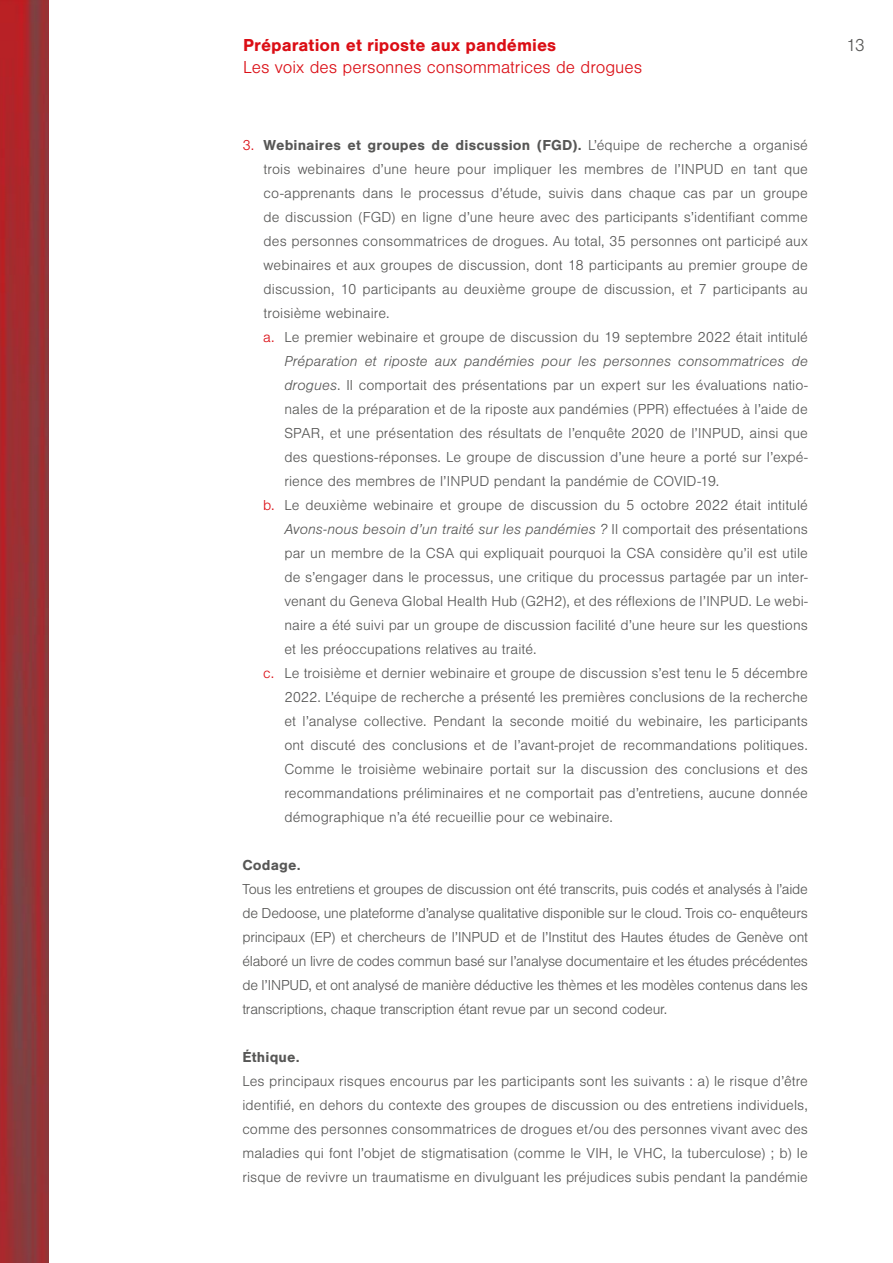
<style>
.page{position:relative;width:893px;height:1263px;background:#fff}
.page>*{position:absolute;margin:0;border:0;box-sizing:border-box;transform-origin:0 0}
.t1{font:300 18px "Nimbus San";letter-spacing:-.005em;color:#db0e15}
.t2{font:700 18px "Nimbus San";color:#db0e15}
.t3{font:300 18px "Nimbus San";color:#575756}
.t4{font:300 15px/24px "Nimbus San";letter-spacing:.005em;color:#575756;text-align:justify}
.t5{font:italic 300 15px "Nimbus San";letter-spacing:.005em;color:#575756}
.t6{font:700 15px "Nimbus San";letter-spacing:.01em;color:#575756}
.s1{font-weight:300;color:#db0e15}
.s2{font-weight:300}
.s3{color:#db0e15}
.s4{font-style:italic}
.s5{font-style:normal}
</style>
<div class="page">
<img style="left:0;top:0;width:49px;height:1263px">
<p class="t2" style="left:243px;top:35px;width:315px">Préparation et riposte aux pandémies</p>
<p class="t1" style="left:243px;top:58px;width:400px">Les voix des personnes consommatrices de drogues</p>
<p class="t6" style="left:242px;top:137px;width:567px"><span class="s1">3.</span> Webinaires et groupes de discussion (FGD). <span class="s2">L’équipe de recherche a organisé</span></p>
<p class="t4" style="left:264px;top:158px;width:546px">trois webinaires d’une heure pour impliquer les membres de l’INPUD en tant que</p>
<p class="t4" style="left:264px;top:182px;width:546px">co-apprenants dans le processus d’étude, suivis dans chaque cas par un groupe</p>
<p class="t4" style="left:264px;top:206px;width:546px">de discussion (FGD) en ligne d’une heure avec des participants s’identifiant comme</p>
<p class="t4" style="left:264px;top:230px;width:546px">des personnes consommatrices de drogues. Au total, 35 personnes ont participé aux</p>
<p class="t4" style="left:264px;top:254px;width:546px">webinaires et aux groupes de discussion, dont 18 participants au premier groupe de</p>
<p class="t4" style="left:264px;top:278px;width:546px">discussion, 10 participants au deuxième groupe de discussion, et 7 participants au</p>
<p class="t4" style="left:264px;top:302px;width:127px">troisième webinaire.</p>
<p class="t4" style="left:263px;top:326px;width:546px"><span class="s3">a.</span> Le premier webinaire et groupe de discussion du 19 septembre 2022 était intitulé</p>
<p class="t5" style="left:284px;top:353px;width:525px">Préparation et riposte aux pandémies pour les personnes consommatrices de</p>
<p class="t4" style="left:284px;top:374px;width:525px"><span class="s4">drogues</span>. Il comportait des présentations par un expert sur les évaluations natio-</p>
<p class="t4" style="left:284px;top:398px;width:525px">nales de la préparation et de la riposte aux pandémies (PPR) effectuées à l’aide de</p>
<p class="t4" style="left:284px;top:422px;width:525px">SPAR, et une présentation des résultats de l’enquête 2020 de l’INPUD, ainsi que</p>
<p class="t4" style="left:284px;top:446px;width:525px">des questions-réponses. Le groupe de discussion d’une heure a porté sur l’expé-</p>
<p class="t4" style="left:284px;top:470px;width:437px">rience des membres de l’INPUD pendant la pandémie de COVID-19.</p>
<p class="t4" style="left:263px;top:494px;width:546px"><span class="s3">b.</span> Le deuxième webinaire et groupe de discussion du 5 octobre 2022 était intitulé</p>
<p class="t5" style="left:284px;top:521px;width:525px">Avons-nous besoin d’un traité sur les pandémies ? <span class="s5">Il comportait des présentations</span></p>
<p class="t4" style="left:284px;top:542px;width:525px">par un membre de la CSA qui expliquait pourquoi la CSA considère qu’il est utile</p>
<p class="t4" style="left:284px;top:566px;width:525px">de s’engager dans le processus, une critique du processus partagée par un inter-</p>
<p class="t4" style="left:284px;top:590px;width:525px">venant du Geneva Global Health Hub (G2H2), et des réflexions de l’INPUD. Le webi-</p>
<p class="t4" style="left:284px;top:614px;width:525px">naire a été suivi par un groupe de discussion facilité d’une heure sur les questions</p>
<p class="t4" style="left:284px;top:638px;width:254px">et les préoccupations relatives au traité.</p>
<p class="t4" style="left:263px;top:662px;width:546px"><span class="s3">c.</span> Le troisième et dernier webinaire et groupe de discussion s’est tenu le 5 décembre</p>
<p class="t4" style="left:284px;top:686px;width:525px">2022. L’équipe de recherche a présenté les premières conclusions de la recherche</p>
<p class="t4" style="left:284px;top:710px;width:525px">et l’analyse collective. Pendant la seconde moitié du webinaire, les participants</p>
<p class="t4" style="left:284px;top:734px;width:525px">ont discuté des conclusions et de l’avant-projet de recommandations politiques.</p>
<p class="t4" style="left:284px;top:758px;width:525px">Comme le troisième webinaire portait sur la discussion des conclusions et des</p>
<p class="t4" style="left:284px;top:782px;width:525px">recommandations préliminaires et ne comportait pas d’entretiens, aucune donnée</p>
<p class="t4" style="left:284px;top:806px;width:330px">démographique n’a été recueillie pour ce webinaire.</p>
<p class="t6" style="left:242px;top:857px;width:60px">Codage.</p>
<p class="t4" style="left:242px;top:878px;width:567px">Tous les entretiens et groupes de discussion ont été transcrits, puis codés et analysés à l’aide de Dedoose, une plateforme d’analyse qualitative disponible sur le cloud. Trois co- enquêteurs principaux (EP) et chercheurs de l’INPUD et de l’Institut des Hautes études de Genève ont élaboré un livre de codes commun basé sur l’analyse documentaire et les études précédentes de l’INPUD, et ont analysé de manière déductive les thèmes et les modèles contenus dans les transcriptions, chaque transcription étant revue par un second codeur.</p>
<p class="t6" style="left:242px;top:1049px;width:59px">Éthique.</p>
<p class="t4" style="left:242px;top:1070px;width:567px">Les principaux risques encourus par les participants sont les suivants : a) le risque d’être identifié, en dehors du contexte des groupes de discussion ou des entretiens individuels, comme des personnes consommatrices de drogues et/ou des personnes vivant avec des maladies qui font l’objet de stigmatisation (comme le VIH, le VHC, la tuberculose) ; b) le risque de revivre un traumatisme en divulguant les préjudices subis pendant la pandémie</p>
<p class="t3" style="left:846px;top:35px;width:20px">13</p>
</div>
